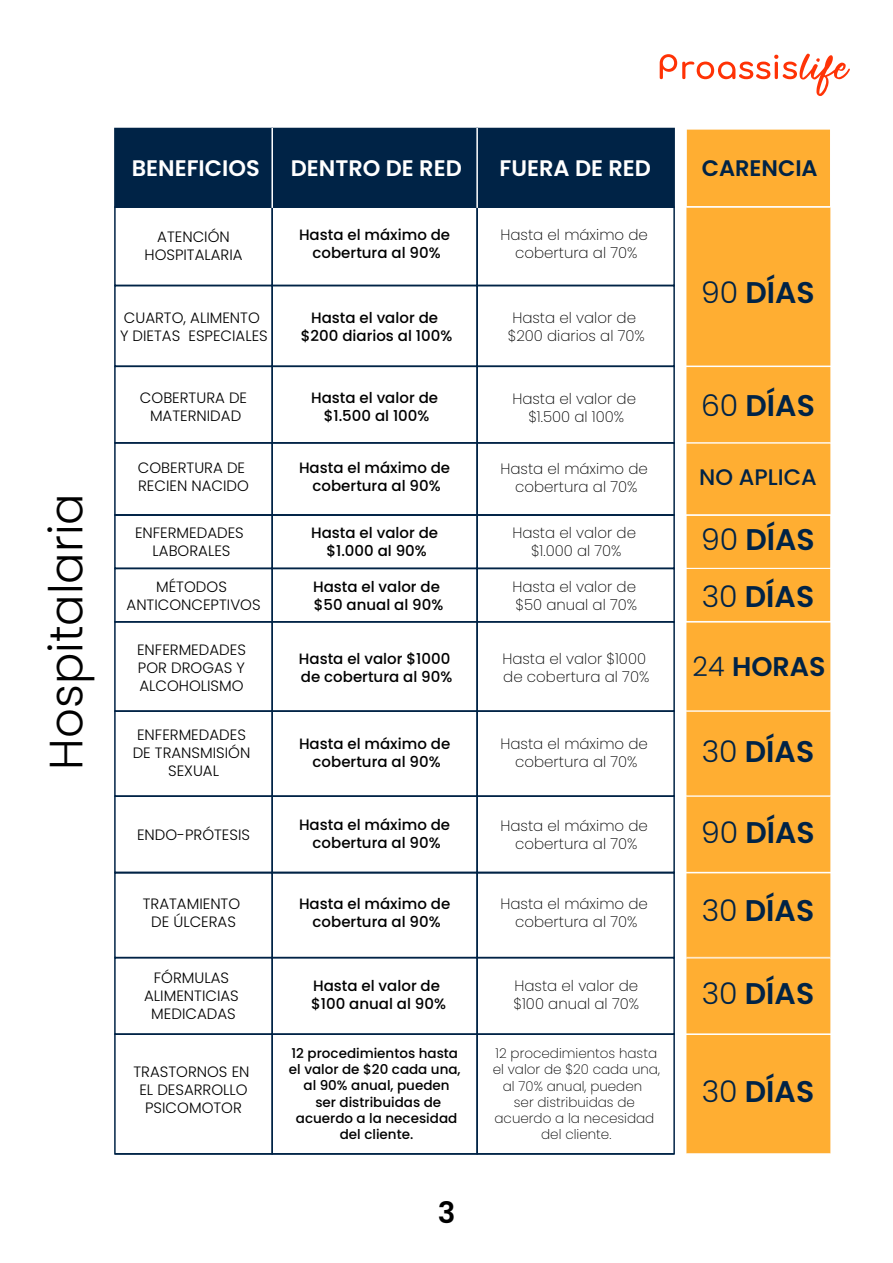
<style>
.page{position:relative;width:893px;height:1263px;background:#fff}
.page>*{position:absolute;margin:0;border:0;box-sizing:border-box;transform-origin:0 0}
.t1{font:300 46.5px "Poppins";color:#000}
.t2{font:600 29.85px "Poppins";color:#002346}
.t3{font:600 29.55px "Poppins";color:#000}
.t4{font:600 27px "Poppins";color:#002346}
.t5{font:600 22.5px "Poppins";color:#fff}
.t6{font:600 22.5px "Poppins";color:#002346}
.t7{font:500 22.5px "Poppins";color:#002346}
.t8{font:500 15px/18px "Poppins";color:#000;text-align:center}
.t9{font:200 15px/18px "Poppins";color:#000;text-align:center}
.t10{font:300 15px/18px "Poppins";color:#000;text-align:center}
.t11{font:500 13.5px/16.2px "Poppins";color:#000;text-align:center}
.t12{font:200 13.5px/16.2px "Poppins";color:#000;text-align:center}
.s1{font-weight:300}
</style>
<div class="page">
<svg style="left:660px;top:54px;width:190px;height:42px"></svg>
<div style="left:114px;top:128px;width:159px;height:80px;background:#002346"></div>
<div style="left:271px;top:128px;width:207px;height:80px;background:#002346"></div>
<div style="left:476px;top:128px;width:199px;height:80px;background:#002346"></div>
<div style="left:686px;top:129px;width:145px;height:386px;background:#ffae32"></div>
<div style="left:114px;top:206px;width:159px;height:80px;border:2px solid #002346"></div>
<div style="left:271px;top:206px;width:207px;height:80px;border:2px solid #002346"></div>
<div style="left:476px;top:206px;width:199px;height:80px;border:2px solid #002346"></div>
<div style="left:114px;top:285px;width:159px;height:82px;border:2px solid #002346"></div>
<div style="left:271px;top:285px;width:207px;height:82px;border:2px solid #002346"></div>
<div style="left:476px;top:285px;width:199px;height:82px;border:2px solid #002346"></div>
<div style="left:114px;top:366px;width:159px;height:78px;border:2px solid #002346"></div>
<div style="left:271px;top:366px;width:207px;height:78px;border:2px solid #002346"></div>
<div style="left:476px;top:366px;width:199px;height:78px;border:2px solid #002346"></div>
<div style="left:114px;top:442px;width:159px;height:74px;border:2px solid #002346"></div>
<div style="left:271px;top:442px;width:207px;height:74px;border:2px solid #002346"></div>
<div style="left:476px;top:442px;width:199px;height:74px;border:2px solid #002346"></div>
<div style="left:686px;top:622px;width:145px;height:532px;background:#ffae32"></div>
<div style="left:476px;top:621px;width:199px;height:91px;border:2px solid #002346"></div>
<div style="left:114px;top:710px;width:159px;height:87px;border:2px solid #002346"></div>
<div style="left:271px;top:710px;width:207px;height:87px;border:2px solid #002346"></div>
<div style="left:476px;top:710px;width:199px;height:87px;border:2px solid #002346"></div>
<div style="left:114px;top:795px;width:159px;height:78px;border:2px solid #002346"></div>
<div style="left:271px;top:795px;width:207px;height:78px;border:2px solid #002346"></div>
<div style="left:476px;top:795px;width:199px;height:78px;border:2px solid #002346"></div>
<div style="left:114px;top:872px;width:159px;height:86px;border:2px solid #002346"></div>
<div style="left:271px;top:872px;width:207px;height:86px;border:2px solid #002346"></div>
<div style="left:476px;top:872px;width:199px;height:86px;border:2px solid #002346"></div>
<div style="left:114px;top:957px;width:159px;height:78px;border:2px solid #002346"></div>
<div style="left:271px;top:957px;width:207px;height:78px;border:2px solid #002346"></div>
<div style="left:476px;top:957px;width:199px;height:78px;border:2px solid #002346"></div>
<div style="left:114px;top:1033px;width:159px;height:121px;border:2px solid #002346"></div>
<div style="left:271px;top:1033px;width:207px;height:121px;border:2px solid #002346"></div>
<div style="left:476px;top:1033px;width:199px;height:121px;border:2px solid #002346"></div>
<hr style="left:115px;top:1153px;width:157px;height:1px;background:#002346">
<hr style="left:272px;top:1153px;width:205px;height:1px;background:#002346">
<hr style="left:477px;top:1153px;width:197px;height:1px;background:#002346">
<hr style="left:271px;top:128px;width:2px;height:80px;background:#fff">
<hr style="left:476px;top:128px;width:2px;height:80px;background:#fff">
<div style="left:686px;top:515px;width:145px;height:54px;background:#ffae32;border:1px solid #fff"></div>
<div style="left:686px;top:568px;width:145px;height:54px;background:#ffae32;border:1px solid #fff"></div>
<div style="left:476px;top:514px;width:199px;height:55px;border:2px solid #002346"></div>
<div style="left:476px;top:568px;width:199px;height:55px;border:2px solid #002346"></div>
<div style="left:271px;top:514px;width:207px;height:55px;border:2px solid #002346"></div>
<div style="left:271px;top:568px;width:207px;height:55px;border:2px solid #002346"></div>
<div style="left:114px;top:514px;width:159px;height:55px;border:2px solid #002346"></div>
<div style="left:114px;top:568px;width:159px;height:55px;border:2px solid #002346"></div>
<h1 class="t1" style="left:39px;top:770px;width:278px;rotate:-90deg">Hospitalaria</h1>
<h3 class="t5" style="left:132px;top:155px;width:130px">BENEFICIOS</h3>
<h3 class="t5" style="left:291px;top:155px;width:173px">DENTRO DE RED</h3>
<h3 class="t5" style="left:500px;top:155px;width:153px">FUERA DE RED</h3>
<h3 class="t6" style="left:702px;top:155px;width:117px">CARENCIA</h3>
<p class="t10" style="left:144px;top:228px;width:100px">ATENCIÓN<br>HOSPITALARIA</p>
<p class="t8" style="left:299px;top:225px;width:153px">Hasta el máximo de cobertura al 90%</p>
<p class="t9" style="left:500px;top:226px;width:149px">Hasta el máximo de cobertura al 70%</p>
<p class="t10" style="left:120px;top:309px;width:149px;text-align:left">CUARTO, ALIMENTO<br>Y DIETAS ESPECIALES</p>
<p class="t10" style="left:140px;top:389px;width:109px">COBERTURA DE<br>MATERNIDAD</p>
<p class="t10" style="left:138px;top:459px;width:113px;text-align:left">COBERTURA DE<br>RECIEN NACIDO</p>
<p class="t8" style="left:301px;top:309px;width:153px">Hasta el valor de $200 diarios al 100%</p>
<p class="t9" style="left:508px;top:309px;width:139px">Hasta el valor de $200 diarios al 70%</p>
<p class="t8" style="left:311px;top:389px;width:128px">Hasta el valor de $1.500 al 100%</p>
<p class="t8" style="left:299px;top:458px;width:153px">Hasta el máximo de cobertura al 90%</p>
<p class="t9" style="left:500px;top:459px;width:149px">Hasta el máximo de cobertura al 70%</p>
<p class="t9" style="left:512px;top:389px;width:125px">Hasta el valor de $1.500 al 100%</p>
<h2 class="t2" style="left:701px;top:276px;width:115px"><span class="s1">90</span> DÍAS</h2>
<h2 class="t2" style="left:701px;top:389px;width:115px"><span class="s1">60</span> DÍAS</h2>
<h3 class="t7" style="left:699px;top:464px;width:119px">NO APLICA</h3>
<p class="t10" style="left:135px;top:524px;width:110px">ENFERMEDADES<br>LABORALES</p>
<p class="t8" style="left:311px;top:524px;width:128px">Hasta el valor de $1.000 al 90%</p>
<p class="t9" style="left:512px;top:524px;width:125px">Hasta el valor de $1.000 al 70%</p>
<h2 class="t2" style="left:701px;top:522px;width:115px"><span class="s1">90</span> DÍAS</h2>
<p class="t10" style="left:127px;top:578px;width:136px">MÉTODOS<br>ANTICONCEPTIVOS</p>
<h2 class="t2" style="left:702px;top:579px;width:114px"><span class="s1">30</span> DÍAS</h2>
<p class="t8" style="left:313px;top:577px;width:132px;text-align:left">Hasta el valor de $50 anual al 90%</p>
<p class="t9" style="left:512px;top:578px;width:126px;text-align:left">Hasta el valor de $50 anual al 70%</p>
<p class="t10" style="left:137px;top:641px;width:110px;text-align:justify">ENFERMEDADES POR DROGAS Y ALCOHOLISMO</p>
<p class="t8" style="left:299px;top:650px;width:155px;text-align:left">Hasta el valor $1000 de cobertura al 90%</p>
<p class="t9" style="left:502px;top:650px;width:148px;text-align:left">Hasta el valor $1000 de cobertura al 70%</p>
<h3 class="t4" style="left:693px;top:651px;width:135px"><span class="s1">24</span> HORAS</h3>
<p class="t10" style="left:133px;top:726px;width:119px">ENFERMEDADES<br>DE TRANSMISIÓN<br>SEXUAL</p>
<h2 class="t2" style="left:702px;top:734px;width:114px"><span class="s1">30</span> DÍAS</h2>
<p class="t8" style="left:299px;top:735px;width:153px">Hasta el máximo de cobertura al 90%</p>
<p class="t9" style="left:501px;top:735px;width:149px">Hasta el máximo de cobertura al 70%</p>
<p class="t10" style="left:137px;top:826px;width:115px">ENDO-PRÓTESIS</p>
<p class="t8" style="left:299px;top:816px;width:153px">Hasta el máximo de cobertura al 90%</p>
<p class="t9" style="left:500px;top:816px;width:149px">Hasta el máximo de cobertura al 70%</p>
<h2 class="t2" style="left:701px;top:815px;width:115px"><span class="s1">90</span> DÍAS</h2>
<p class="t10" style="left:143px;top:895px;width:99px">TRATAMIENTO<br>DE ÚLCERAS</p>
<p class="t10" style="left:144px;top:968px;width:96px">FÓRMULAS<br>ALIMENTICIAS<br>MEDICADAS</p>
<p class="t10" style="left:133px;top:1062px;width:118px">TRASTORNOS EN<br>EL DESARROLLO<br>PSICOMOTOR</p>
<p class="t8" style="left:299px;top:895px;width:153px">Hasta el máximo de cobertura al 90%</p>
<p class="t9" style="left:500px;top:895px;width:149px">Hasta el máximo de cobertura al 70%</p>
<p class="t8" style="left:311px;top:977px;width:136px;text-align:left">Hasta el valor de $100 anual al 90%</p>
<p class="t11" style="left:289px;top:1045px;width:173px">12 procedimientos hasta el valor de $20 cada una, al 90% anual, pueden<br>ser distribuidas de acuerdo a la necesidad del cliente.</p>
<p class="t12" style="left:493px;top:1045px;width:169px">12 procedimientos hasta el valor de $20 cada una, al 70% anual, pueden<br>ser distribuidas de acuerdo a la necesidad del cliente.</p>
<p class="t9" style="left:514px;top:977px;width:127px;text-align:left">Hasta el valor de $100 anual al 70%</p>
<h3 class="t3" style="left:438px;top:1195px;width:19px">3</h3>
<h2 class="t2" style="left:702px;top:894px;width:114px"><span class="s1">30</span> DÍAS</h2>
<h2 class="t2" style="left:702px;top:976px;width:114px"><span class="s1">30</span> DÍAS</h2>
<h2 class="t2" style="left:702px;top:1074px;width:114px"><span class="s1">30</span> DÍAS</h2>
</div>
